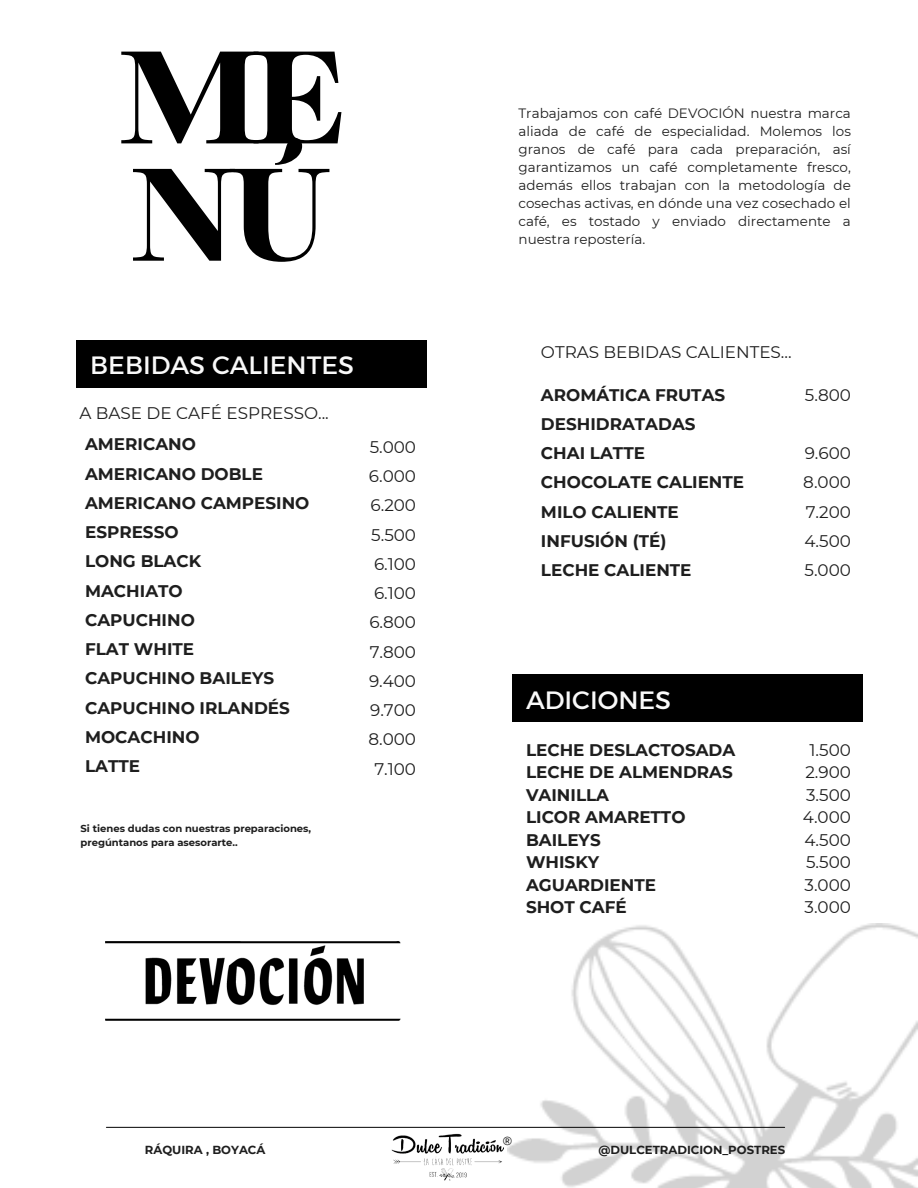
<style>
.page{position:relative;width:918px;height:1188px;background:#fff}
.page>*{position:absolute;margin:0;border:0;box-sizing:border-box;transform-origin:0 0}
.t1{font:700 162.3px/117.3px "Binggo Wood Display";color:#000}
.t2{font:25.5px "Kief Montaser Regular";color:#f9f9f9}
.t3{font:700 16.8px/29.2px "Montserrat";color:#1e1e1e}
.t4{font:16.8px/29.2px "Montserrat";color:#1e1e1e;text-align:center}
.t5{font:13.5px/18px "Montserrat";color:#1e1e1e;text-align:justify}
.t6{font:11.85px "Arimo";color:#000}
.t7{font:700 11.7px "Montserrat";color:#1e1e1e}
.t8{font:700 10.05px/13.8px "Montserrat";color:#1e1e1e}
</style>
<div class="page">
<img style="left:106px;top:941px;width:295px;height:79px">
<div style="left:76px;top:340px;width:351px;height:48px;background:#000"></div>
<div style="left:512px;top:675px;width:350px;height:47px;background:#000"></div>
<img style="left:508px;top:924px;width:410px;height:264px">
<hr style="left:106px;top:1127px;width:679px;height:1px;background:#1e1e1e">
<img style="left:391px;top:1133px;width:113px;height:48px">
<h4 class="t1" style="left:119px;top:38px;width:225px">ME<br>NÚ</h4>
<p class="t2" style="left:90px;top:350px;width:265px">BEBIDAS CALIENTES</p>
<h2 class="t4" style="left:80px;top:399px;width:251px">A BASE DE CAFÉ ESPRESSO...</h2>
<h1 class="t3" style="left:85px;top:430px;width:226px">AMERICANO<br>AMERICANO DOBLE<br>AMERICANO CAMPESINO<br>ESPRESSO<br>LONG BLACK<br>MACHIATO<br>CAPUCHINO<br>FLAT WHITE<br>CAPUCHINO BAILEYS<br>CAPUCHINO IRLANDÉS<br>MOCACHINO<br>LATTE</h1>
<h5 class="t4" style="left:368px;top:432px;width:49px">5.000<br>6.000<br>6.200<br>5.500<br>6.100<br>6.100<br>6.800<br>7.800<br>9.400<br>9.700<br>8.000<br>7.100</h5>
<h4 class="t8" style="left:81px;top:822px;width:232px">Si tienes dudas con nuestras preparaciones, pregúntanos para asesorarte..</h4>
<h2 class="t5" style="left:519px;top:104px;width:334px">Trabajamos con café DEVOCIÓN nuestra marca aliada de café de especialidad. Molemos los granos de café para cada preparación, así garantizamos un café completamente fresco, además ellos trabajan con la metodología de cosechas activas, en dónde una vez cosechado el café, es tostado y enviado directamente a nuestra repostería.</h2>
<h4 class="t4" style="left:541px;top:337px;width:252px">OTRAS BEBIDAS CALIENTES...</h4>
<h4 class="t3" style="left:541px;top:380px;width:205px">AROMÁTICA FRUTAS<br>DESHIDRATADAS<br>CHAI LATTE<br>CHOCOLATE CALIENTE<br>MILO CALIENTE<br>INFUSIÓN (TÉ)<br>LECHE CALIENTE</h4>
<h3 class="t4" style="left:805px;top:380px;width:48px">5.800</h3>
<h4 class="t4" style="left:803px;top:438px;width:49px;text-align:justify">9.600<br>8.000<br>7.200<br>4.500<br>5.000</h4>
<p class="t2" style="left:526px;top:684px;width:147px">ADICIONES</p>
<h3 class="t3" style="left:526px;top:738px;width:211px;line-height:22.5px">LECHE DESLACTOSADA<br>LECHE DE ALMENDRAS<br>VAINILLA<br>LICOR AMARETTO<br>BAILEYS<br>WHISKY<br>AGUARDIENTE<br>SHOT CAFÉ</h3>
<h4 class="t4" style="left:803px;top:738px;width:50px;line-height:22.5px">1.500<br>2.900<br>3.500<br>4.000<br>4.500<br>5.500<br>3.000<br>3.000</h4>
<p class="t6" style="left:503px;top:1134px;width:10px">®</p>
<p class="t7" style="left:145px;top:1142px;width:122px">RÁQUIRA , BOYACÁ</p>
<p class="t7" style="left:598px;top:1142px;width:188px">@DULCETRADICION_POSTRES</p>
</div>
